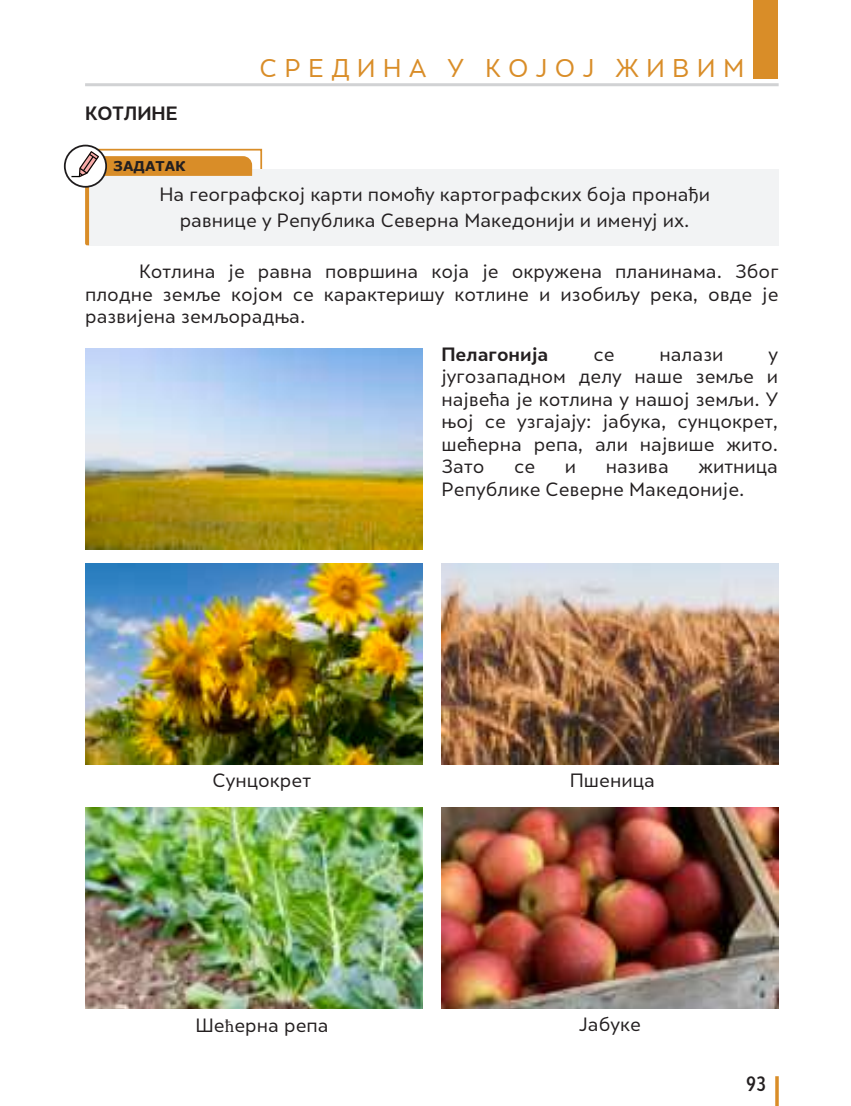
<style>
.page{position:relative;width:851px;height:1106px;background:#fff}
.page>*{position:absolute;margin:0;border:0;box-sizing:border-box;transform-origin:0 0}
.t1{font:24px "Skola Sans Offc";letter-spacing:.3em;color:#d98d28}
.t2{font:500 19.5px "Skola Sans Cn";color:#231f20}
.t3{font:18px/22.5px "Skola Sans";color:#231f20;text-align:justify}
.t4{font:18px/22.5px "Skola Sans";color:#231f20;text-align:justify}
.t5{font:700 18px "Skola Sans";color:#231f20}
.t6{font:700 13.5px "Verdana";color:#231f20}
.s1{font-family:"Stobi Sans"}
.s2{font-family:"Minion Pro"}
</style>
<div class="page">
<hr style="left:85px;top:83px;width:693px;height:3px;background:#d1d2d4">
<div style="left:752px;top:0;width:25px;height:79px;background:#d98d28"></div>
<svg style="left:775px;top:1076px;width:3px;height:30px"></svg>
<img style="left:85px;top:807px;width:337px;height:201px">
<img style="left:441px;top:807px;width:337px;height:201px">
<img style="left:441px;top:563px;width:337px;height:201px">
<div style="left:85px;top:149px;width:177px;height:31px;border:2px solid #d98d28"></div>
<div style="left:88px;top:169px;width:690px;height:76px;background:#f2f3f4"></div>
<img style="left:85px;top:349px;width:337px;height:201px">
<img style="left:85px;top:563px;width:337px;height:201px">
<svg style="left:64px;top:145px;width:42px;height:42px"></svg>
<div style="left:64px;top:145px;width:43px;height:43px;border:2px solid #201d1e;border-radius:50%"></div>
<svg style="left:71px;top:151px;width:181px;height:94px"></svg>
<p class="t5" style="left:85px;top:102px;width:94px">КОТЛИНЕ</p>
<h1 class="t1" style="left:259px;top:54px;width:486px">СРЕДИНА У КОЈОЈ ЖИВИМ</h1>
<p class="t6" style="left:114px;top:157px;width:73px">ЗАДАТАК</p>
<p class="t3" style="left:159px;top:181px;width:552px;line-height:26.1px;text-align:center">На географској карти помо<span class="s1">ћ</span>у картографских боја прона<span class="s1">ђ</span>и равнице у Република Северна Македонији и именуј их.</p>
<p class="t3" style="left:85px;top:260px;width:695px;text-indent:54px">Котлина је равна површина која је окружена планинама. Због плодне земље којом се карактеришу котлине и изобиљу река, овде је развијена земљорадња.</p>
<p class="t3" style="left:212px;top:769px;width:100px">Сунцокрет</p>
<p class="t3" style="left:195px;top:1013px;width:135px">Ше<span class="s2">ћ</span>ерна репа</p>
<p class="t5" style="left:441px;top:343px;width:109px">Пелагонија</p>
<p class="t4" style="left:593px;top:343px;width:23px">се</p>
<p class="t4" style="left:659px;top:343px;width:66px">налази</p>
<p class="t4" style="left:441px;top:343px;width:338px;text-indent:327px">у југозападном делу наше земље и најве<span class="s1">ћ</span>а је котлина у нашој земљи. У њој се узгајају: јабука, сунцокрет, ше<span class="s1">ћ</span>ерна репа, али највише жито.<br>Зато</p>
<p class="t4" style="left:441px;top:455px;width:338px;text-indent:257px">житница<br>Републике Северне Македоније.</p>
<p class="t4" style="left:514px;top:455px;width:23px">се</p>
<p class="t4" style="left:564px;top:455px;width:13px">и</p>
<p class="t4" style="left:605px;top:455px;width:65px">назива</p>
<p class="t3" style="left:569px;top:769px;width:87px">Пшеница</p>
<p class="t3" style="left:578px;top:1013px;width:63px">Јабуке</p>
<p class="t2" style="left:746px;top:1076px;width:21px">93</p>
</div>
